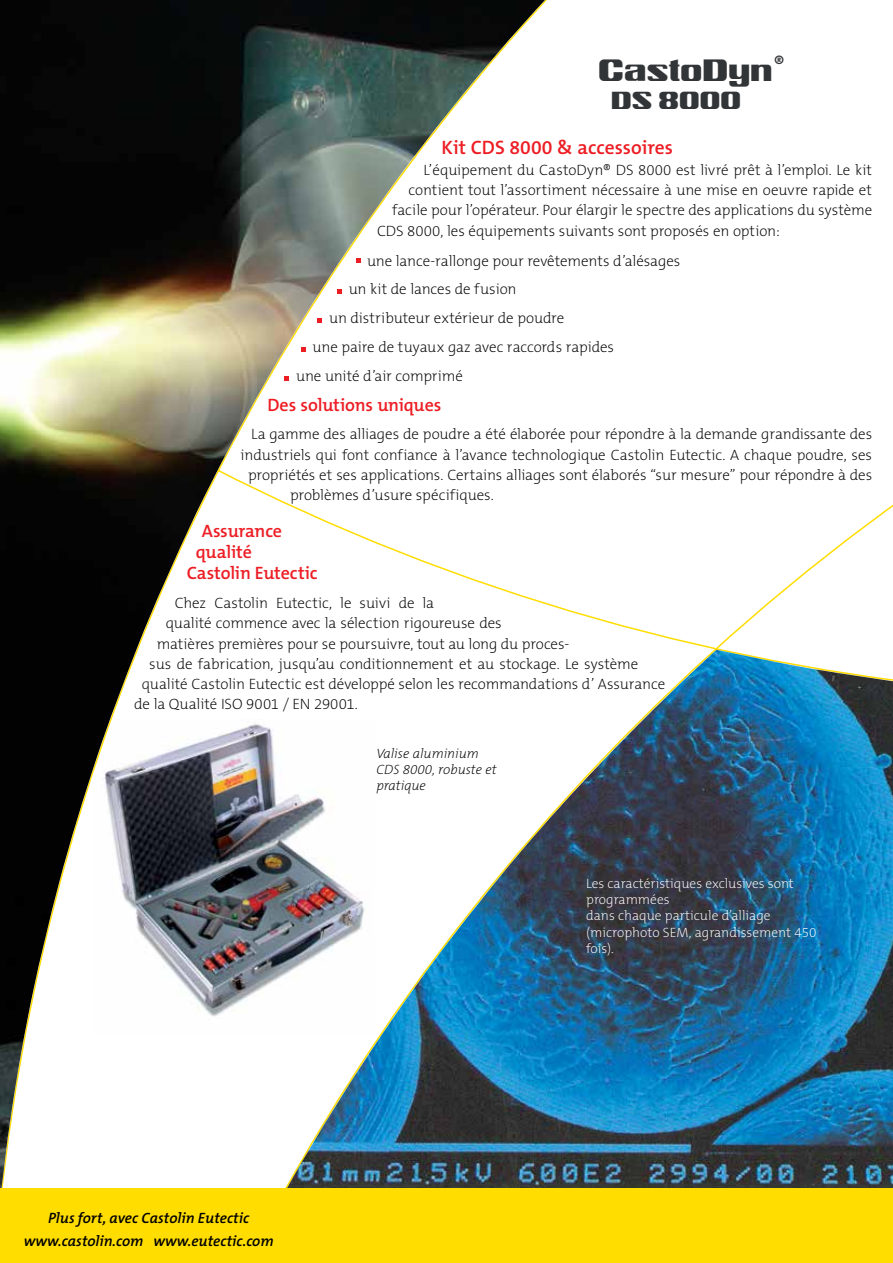
<style>
.page{position:relative;width:893px;height:1263px;background:#fff}
.page>*{position:absolute;margin:0;border:0;box-sizing:border-box;transform-origin:0 0}
.t1{font:30px "Castolin";color:#323537}
.t2{font:24px "Castolin";color:#323537}
.t3{font:600 19.5px "The Mix B W6";color:#ed1d24}
.t4{font:600 18px "The Mix B W6";letter-spacing:-.01em;color:#ed1d24}
.t5{font:200 15px "The Mix B W2";letter-spacing:-.005em;color:#000}
.t6{font:italic 600 15px/23.4px "The Mix B W6";color:#000;text-align:center}
.t7{font:200 13.5px/16.2px "The Mix B W2";color:#fff}
.t8{font:italic 200 13.5px/16.2px "The Mix B W2";color:#000}
</style>
<div class="page">
<img style="left:553px;top:650px;width:340px;height:539px">
<img style="left:0;top:0;width:545px;height:1189px">
<div style="left:0;top:1189px;width:893px;height:74px;background:#fd0"></div>
<svg style="left:356px;top:258px;width:5px;height:5px"></svg>
<svg style="left:337px;top:289px;width:4px;height:5px"></svg>
<svg style="left:317px;top:318px;width:5px;height:5px"></svg>
<svg style="left:301px;top:347px;width:4px;height:5px"></svg>
<svg style="left:284px;top:376px;width:5px;height:5px"></svg>
<h1 class="t1" style="left:599px;top:59px;width:187px">CastoDyn<sup>®</sup></h1>
<h2 class="t2" style="left:612px;top:92px;width:131px">DS 8000</h2>
<h3 class="t3" style="left:442px;top:135px;width:233px">Kit CDS 8000 &amp; accessoires</h3>
<p class="t5" style="left:424px;top:160px;width:450px">L’équipement du CastoDyn® DS 8000 est livré prêt à l’emploi. Le kit</p>
<p class="t5" style="left:409px;top:180px;width:465px">contient tout l’assortiment nécessaire à une mise en oeuvre rapide et</p>
<p class="t5" style="left:392px;top:200px;width:482px">facile pour l’opérateur. Pour élargir le spectre des applications du système</p>
<p class="t5" style="left:377px;top:221px;width:404px">CDS 8000, les équipements suivants sont proposés en option:</p>
<p class="t5" style="left:367px;top:251px;width:315px">une lance-rallonge pour revêtements d’alésages</p>
<p class="t5" style="left:349px;top:280px;width:169px">un kit de lances de fusion</p>
<p class="t5" style="left:329px;top:308px;width:237px">un distributeur extérieur de poudre</p>
<p class="t5" style="left:313px;top:337px;width:303px">une paire de tuyaux gaz avec raccords rapides</p>
<p class="t5" style="left:296px;top:366px;width:168px">une unité d’air comprimé</p>
<p class="t4" style="left:268px;top:393px;width:175px">Des solutions uniques</p>
<p class="t5" style="left:251px;top:425px;width:623px">La gamme des alliages de poudre a été élaborée pour répondre à la demande grandissante des</p>
<p class="t5" style="left:241px;top:445px;width:633px">industriels qui font confiance à l’avance technologique Castolin Eutectic. A chaque poudre, ses</p>
<p class="t5" style="left:248px;top:465px;width:626px">propriétés et ses applications. Certains alliages sont élaborés “sur mesure” pour répondre à des</p>
<p class="t5" style="left:290px;top:485px;width:205px">problèmes d’usure spécifiques.</p>
<p class="t4" style="left:202px;top:520px;width:82px">Assurance</p>
<p class="t4" style="left:196px;top:541px;width:58px">qualité</p>
<p class="t4" style="left:187px;top:562px;width:132px">Castolin Eutectic</p>
<p class="t5" style="left:175px;top:593px;width:261px">Chez Castolin Eutectic, le suivi de la</p>
<p class="t5" style="left:166px;top:613px;width:338px">qualité commence avec la sélection rigoureuse des</p>
<p class="t5" style="left:157px;top:634px;width:414px">matières premières pour se poursuivre, tout au long du proces-</p>
<p class="t5" style="left:149px;top:654px;width:491px">sus de fabrication, jusqu’au conditionnement et au stockage. Le système</p>
<p class="t5" style="left:142px;top:674px;width:525px">qualité Castolin Eutectic est développé selon les recommandations d’ Assurance</p>
<p class="t5" style="left:134px;top:694px;width:225px">de la Qualité ISO 9001 / EN 29001.</p>
<p class="t6" style="left:24px;top:1206px;width:251px">Plus fort, avec Castolin Eutectic www.castolin.com www.eutectic.com</p>
<p class="t8" style="left:376px;top:746px;width:122px">Valise aluminium<br>CDS 8000, robuste et pratique</p>
<p class="t7" style="left:586px;top:875px;width:232px">Les caractéristiques exclusives sont programmées<br>dans chaque particule d’alliage (microphoto SEM, agrandissement 450 fois).</p>
</div>
